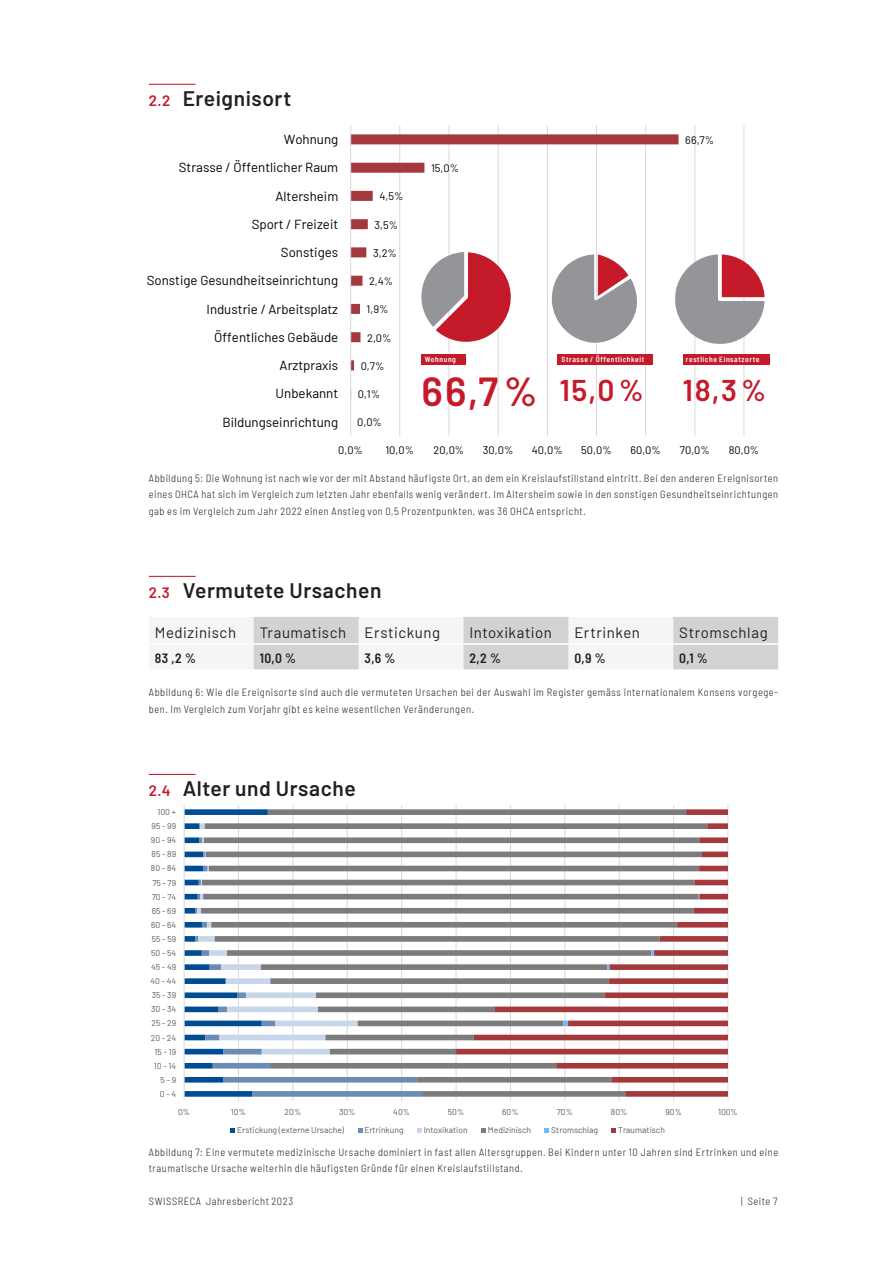
<style>
.page{position:relative;width:893px;height:1263px;background:#fff}
.page>*{position:absolute;margin:0;border:0;box-sizing:border-box;transform-origin:0 0}
.zahlen_grau{font:600 40.5px "Barlow";color:#c51a29}
.zahlen_grau-2{font:600 30px "Barlow";color:#c51a29}
.t1{font:600 21px "Barlow";letter-spacing:.025em;color:#231f20}
.Tabellenkopf2{font:15px "Barlow";letter-spacing:.035em;color:#231f20}
.zahlen_fakten{font:600 semi-condensed 13.5px "Barlow";color:#231f20}
.t2{font:13.2px "Barlow";color:#000}
.t3{font:10.95px "Barlow";letter-spacing:.005em;color:#000}
.Legende{font:300 semi-condensed 10.5px/16.5px "Barlow";letter-spacing:.05em;color:#231f20}
.t4{font:8.55px "Barlow";letter-spacing:.005em;color:#595959}
.Grundtext{font:600 semi-condensed 7.5px "Barlow";letter-spacing:.08em;color:#fff}
.s1{font-size:15px;color:#c51a29}
</style>
<div class="page">
<hr style="left:149px;top:84px;width:47px;height:1px;background:#c51a29">
<hr style="left:149px;top:576px;width:47px;height:1px;background:#c51a29">
<hr style="left:149px;top:774px;width:47px;height:1px;background:#c51a29">
<svg style="left:253px;top:617px;width:525px;height:52px"></svg>
<hr style="left:149px;top:643px;width:105px;height:2px;background:#fff">
<hr style="left:254px;top:643px;width:105px;height:2px;background:#fff">
<hr style="left:359px;top:643px;width:104px;height:2px;background:#fff">
<hr style="left:463px;top:643px;width:105px;height:2px;background:#fff">
<hr style="left:568px;top:643px;width:105px;height:2px;background:#fff">
<hr style="left:673px;top:643px;width:105px;height:2px;background:#fff">
<svg style="left:350px;top:125px;width:417px;height:311px"></svg>
<svg style="left:183px;top:805px;width:546px;height:328px"></svg>
<svg style="left:417px;top:252px;width:97px;height:95px"></svg>
<svg style="left:550px;top:254px;width:101px;height:91px"></svg>
<svg style="left:673px;top:254px;width:91px;height:92px"></svg>
<div style="left:422px;top:354px;width:44px;height:10px;background:#c51a29"></div>
<div style="left:557px;top:354px;width:96px;height:10px;background:#c51a29"></div>
<div style="left:683px;top:354px;width:86px;height:10px;background:#c51a29"></div>
<p class="t1" style="left:149px;top:83px;width:144px"><span class="s1">2.2</span> Ereignisort</p>
<p class="t2" style="left:284px;top:130px;width:56px">Wohnung</p>
<p class="t3" style="left:685px;top:132px;width:30px">66,7%</p>
<p class="t2" style="left:179px;top:158px;width:161px">Strasse / Öffentlicher Raum</p>
<p class="t3" style="left:431px;top:160px;width:30px">15,0%</p>
<p class="t2" style="left:275px;top:186px;width:64px">Altersheim</p>
<p class="t3" style="left:379px;top:188px;width:26px">4,5%</p>
<p class="t2" style="left:252px;top:214px;width:88px">Sport / Freizeit</p>
<p class="t3" style="left:374px;top:217px;width:25px">3,5%</p>
<p class="t2" style="left:281px;top:243px;width:59px">Sonstiges</p>
<p class="t3" style="left:373px;top:245px;width:25px">3,2%</p>
<p class="t2" style="left:147px;top:271px;width:193px">Sonstige Gesundheitseinrichtung</p>
<p class="t3" style="left:369px;top:273px;width:26px">2,4%</p>
<p class="t2" style="left:207px;top:299px;width:133px">Industrie / Arbeitsplatz</p>
<p class="t3" style="left:367px;top:301px;width:23px">1,9%</p>
<p class="t2" style="left:214px;top:327px;width:125px">Öffentliches Gebäude</p>
<p class="t3" style="left:367px;top:330px;width:26px">2,0%</p>
<p class="t2" style="left:280px;top:356px;width:60px">Arztpraxis</p>
<p class="t3" style="left:361px;top:358px;width:25px">0,7%</p>
<p class="Grundtext" style="left:425px;top:354px;width:33px">Wohnung</p>
<p class="Grundtext" style="left:562px;top:354px;width:84px">Strasse / Öffentlichkeit</p>
<p class="Grundtext" style="left:686px;top:354px;width:75px">restliche Einsatzorte</p>
<p class="t2" style="left:276px;top:384px;width:64px">Unbekannt</p>
<p class="t3" style="left:358px;top:386px;width:24px">0,1%</p>
<p class="zahlen_grau" style="left:421px;top:361px;width:118px">66,7%</p>
<p class="zahlen_grau-2" style="left:559px;top:368px;width:86px">15,0%</p>
<p class="zahlen_grau-2" style="left:683px;top:368px;width:85px">18,3%</p>
<p class="t2" style="left:222px;top:412px;width:117px">Bildungseinrichtung</p>
<p class="t3" style="left:357px;top:414px;width:26px">0,0%</p>
<p class="t3" style="left:338px;top:442px;width:26px">0,0%</p>
<p class="t3" style="left:385px;top:442px;width:30px">10,0%</p>
<p class="t3" style="left:434px;top:442px;width:32px">20,0%</p>
<p class="t3" style="left:483px;top:442px;width:32px">30,0%</p>
<p class="t3" style="left:532px;top:442px;width:32px">40,0%</p>
<p class="t3" style="left:581px;top:442px;width:32px">50,0%</p>
<p class="t3" style="left:630px;top:442px;width:32px">60,0%</p>
<p class="t3" style="left:680px;top:442px;width:32px">70,0%</p>
<p class="t3" style="left:729px;top:442px;width:32px">80,0%</p>
<p class="Legende" style="left:149px;top:469px;width:631px;text-align:justify">Abbildung 5: Die Wohnung ist nach wie vor der mit Abstand häufigste Ort, an dem ein Kreislaufstillstand eintritt. Bei den anderen Ereignisorten eines OHCA hat sich im Vergleich zum letzten Jahr ebenfalls wenig verändert. Im Altersheim sowie in den sonstigen Gesundheitseinrichtungen gab es im Vergleich zum Jahr 2022 einen Anstieg von 0,5 Prozentpunkten, was 36 OHCA entspricht.</p>
<p class="t1" style="left:149px;top:575px;width:234px"><span class="s1">2.3</span> Vermutete Ursachen</p>
<p class="Tabellenkopf2" style="left:155px;top:622px;width:83px">Medizinisch</p>
<p class="Tabellenkopf2" style="left:260px;top:622px;width:88px">Traumatisch</p>
<p class="Tabellenkopf2" style="left:365px;top:622px;width:77px">Erstickung</p>
<p class="Tabellenkopf2" style="left:469px;top:622px;width:84px">Intoxikation</p>
<p class="Tabellenkopf2" style="left:574px;top:622px;width:67px">Ertrinken</p>
<p class="Tabellenkopf2" style="left:679px;top:622px;width:90px">Stromschlag</p>
<p class="zahlen_fakten" style="left:155px;top:649px;width:43px">83 ,2 %</p>
<p class="zahlen_fakten" style="left:260px;top:649px;width:38px">10,0 %</p>
<p class="zahlen_fakten" style="left:365px;top:649px;width:32px">3,6 %</p>
<p class="zahlen_fakten" style="left:469px;top:649px;width:33px">2,2 %</p>
<p class="zahlen_fakten" style="left:574px;top:649px;width:33px">0,9 %</p>
<p class="zahlen_fakten" style="left:679px;top:649px;width:30px">0,1 %</p>
<p class="Legende" style="left:149px;top:684px;width:631px">Abbildung 6: Wie die Ereignisorte sind auch die vermuteten Ursachen bei der Auswahl im Register gemäss internationalem Konsens vorgege&shy;ben. Im Vergleich zum Vorjahr gibt es keine wesentlichen Veränderungen.</p>
<p class="t1" style="left:149px;top:773px;width:208px"><span class="s1">2.4</span> Alter und Ursache</p>
<p class="t4" style="left:158px;top:806px;width:20px">100 +</p>
<p class="t4" style="left:152px;top:820px;width:26px">95 - 99</p>
<p class="t4" style="left:151px;top:834px;width:27px">90 - 94</p>
<p class="t4" style="left:152px;top:848px;width:26px">85 - 89</p>
<p class="t4" style="left:151px;top:862px;width:27px">80 - 84</p>
<p class="t4" style="left:152px;top:876px;width:25px">75 - 79</p>
<p class="t4" style="left:152px;top:890px;width:26px">70 - 74</p>
<p class="t4" style="left:152px;top:904px;width:26px">65 - 69</p>
<p class="t4" style="left:151px;top:918px;width:27px">60 - 64</p>
<p class="t4" style="left:152px;top:932px;width:26px">55 - 59</p>
<p class="t4" style="left:151px;top:947px;width:27px">50 - 54</p>
<p class="t4" style="left:151px;top:961px;width:26px">45 - 49</p>
<p class="t4" style="left:150px;top:975px;width:27px">40 - 44</p>
<p class="t4" style="left:152px;top:989px;width:26px">35 - 39</p>
<p class="t4" style="left:151px;top:1003px;width:27px">30 - 34</p>
<p class="t4" style="left:151px;top:1017px;width:26px">25 - 29</p>
<p class="t4" style="left:151px;top:1031px;width:27px">20 - 24</p>
<p class="t4" style="left:155px;top:1045px;width:23px">15 - 19</p>
<p class="t4" style="left:154px;top:1059px;width:24px">10 - 14</p>
<p class="t4" style="left:161px;top:1073px;width:17px">5 - 9</p>
<p class="t4" style="left:160px;top:1087px;width:18px">0 - 4</p>
<p class="t4" style="left:178px;top:1106px;width:14px">0%</p>
<p class="t4" style="left:231px;top:1106px;width:16px">10%</p>
<p class="t4" style="left:285px;top:1106px;width:18px">20%</p>
<p class="t4" style="left:339px;top:1106px;width:18px">30%</p>
<p class="t4" style="left:393px;top:1106px;width:18px">40%</p>
<p class="t4" style="left:448px;top:1106px;width:18px">50%</p>
<p class="t4" style="left:502px;top:1106px;width:18px">60%</p>
<p class="t4" style="left:557px;top:1106px;width:18px">70%</p>
<p class="t4" style="left:611px;top:1106px;width:18px">80%</p>
<p class="t4" style="left:665px;top:1106px;width:18px">90%</p>
<p class="t4" style="left:718px;top:1106px;width:21px">100%</p>
<p class="t4" style="left:237px;top:1124px;width:109px">Erstickung (externe Ursache)</p>
<p class="t4" style="left:364px;top:1124px;width:41px">Ertrinkung</p>
<p class="t4" style="left:424px;top:1124px;width:45px">Intoxikation</p>
<p class="t4" style="left:488px;top:1124px;width:45px">Medizinisch</p>
<p class="t4" style="left:551px;top:1124px;width:48px">Stromschlag</p>
<p class="t4" style="left:618px;top:1124px;width:48px">Traumatisch</p>
<p class="Legende" style="left:149px;top:1143px;width:631px">Abbildung 7: Eine vermutete medizinische Ursache dominiert in fast allen Altersgruppen. Bei Kindern unter 10 Jahren sind Ertrinken und eine traumatische Ursache weiterhin die häufigsten Gründe für einen Kreislaufstillstand.</p>
<p class="Legende" style="left:149px;top:1192px;width:146px">SWISSRECA Jahresbericht 2023</p>
<p class="Legende" style="left:741px;top:1192px;width:38px">| Seite 7</p>
</div>
